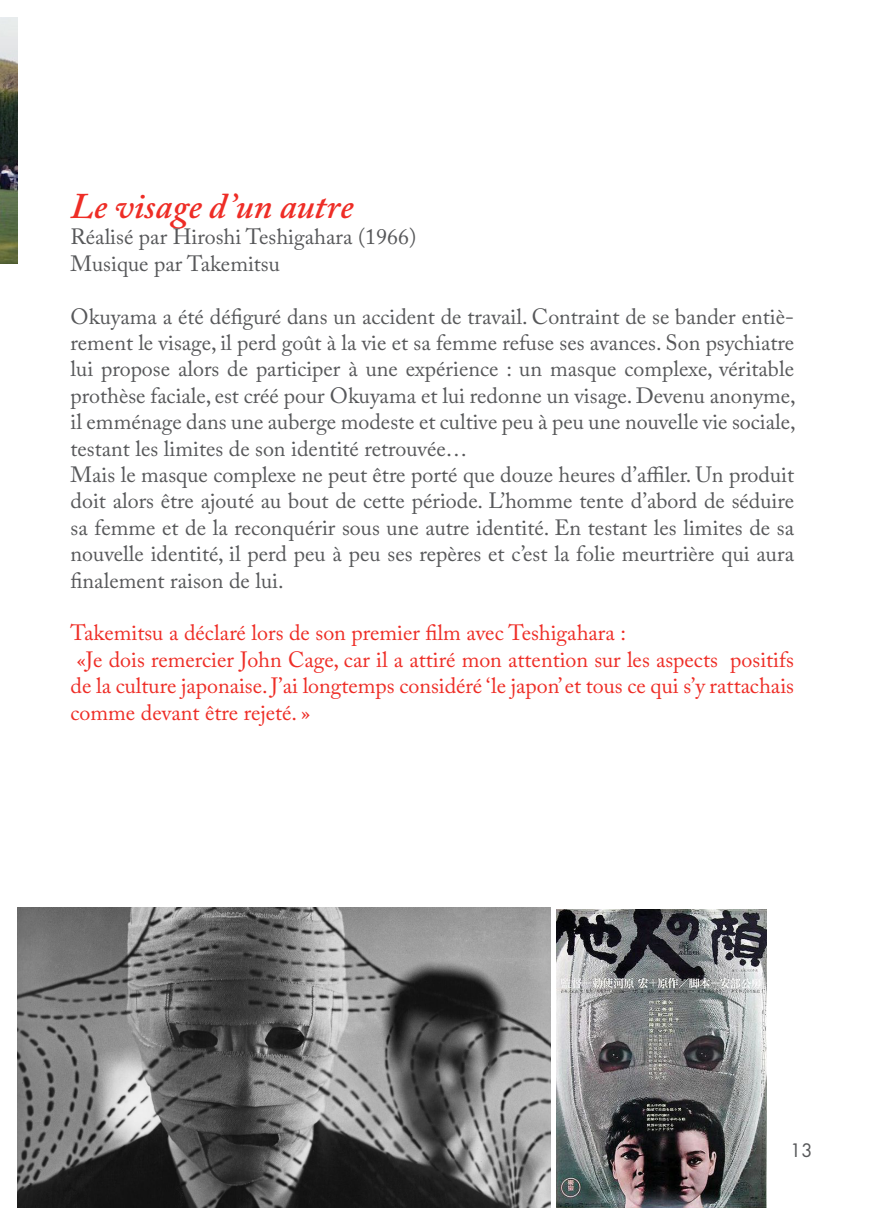
<style>
.page{position:relative;width:876px;height:1225px;background:#fff}
.page>*{position:absolute;margin:0;border:0;box-sizing:border-box;transform-origin:0 0}
.t1{font:italic 600 36px "Adobe Caslon Pro";color:#ee2d26}
.t2{font:22px/26.4px "Adobe Caslon Pro";color:#57585a;text-align:justify}
.t3{font:22px/26.4px "Adobe Caslon Pro";color:#ee2d26;text-align:justify}
.t4{font:18px "Futura Std";color:#57585a}
</style>
<div class="page">
<img style="left:0;top:17px;width:17px;height:246px">
<img style="left:556px;top:909px;width:211px;height:299px">
<img style="left:17px;top:908px;width:533px;height:300px">
<p class="t1" style="left:71px;top:184px;width:284px">Le visage d’un autre</p>
<p class="t2" style="left:71px;top:223px;width:347px">Réalisé par Hiroshi Teshigahara (1966)</p>
<p class="t2" style="left:71px;top:250px;width:211px">Musique par Takemitsu</p>
<p class="t2" style="left:71px;top:303px;width:727px">Okuyama a été défiguré dans un accident de travail. Contraint de se bander entiè&shy;rement le visage, il perd goût à la vie et sa femme refuse ses avances. Son psychiatre lui propose alors de participer à une expérience : un masque complexe, véritable prothèse faciale, est créé pour Okuyama et lui redonne un visage. Devenu anonyme, il emménage dans une auberge modeste et cultive peu à peu une nouvelle vie sociale, testant les limites de son identité retrouvée…</p>
<p class="t2" style="left:71px;top:461px;width:725px">Mais le masque complexe ne peut être porté que douze heures d’affiler. Un produit doit alors être ajouté au bout de cette période. L’homme tente d’abord de séduire sa femme et de la reconquérir sous une autre identité. En testant les limites de sa nouvelle identité, il perd peu à peu ses repères et c’est la folie meurtrière qui aura finalement raison de lui.</p>
<p class="t3" style="left:71px;top:619px;width:557px">Takemitsu a déclaré lors de son premier film avec Teshigahara :</p>
<p class="t3" style="left:71px;top:646px;width:725px">«Je dois remercier John Cage, car il a attiré mon attention sur les aspects positifs de la culture japonaise. J’ai longtemps considéré ‘le japon’ et tous ce qui s’y rattachais comme devant être rejeté. »</p>
<p class="t4" style="left:790px;top:1139px;width:24px">13</p>
</div>
